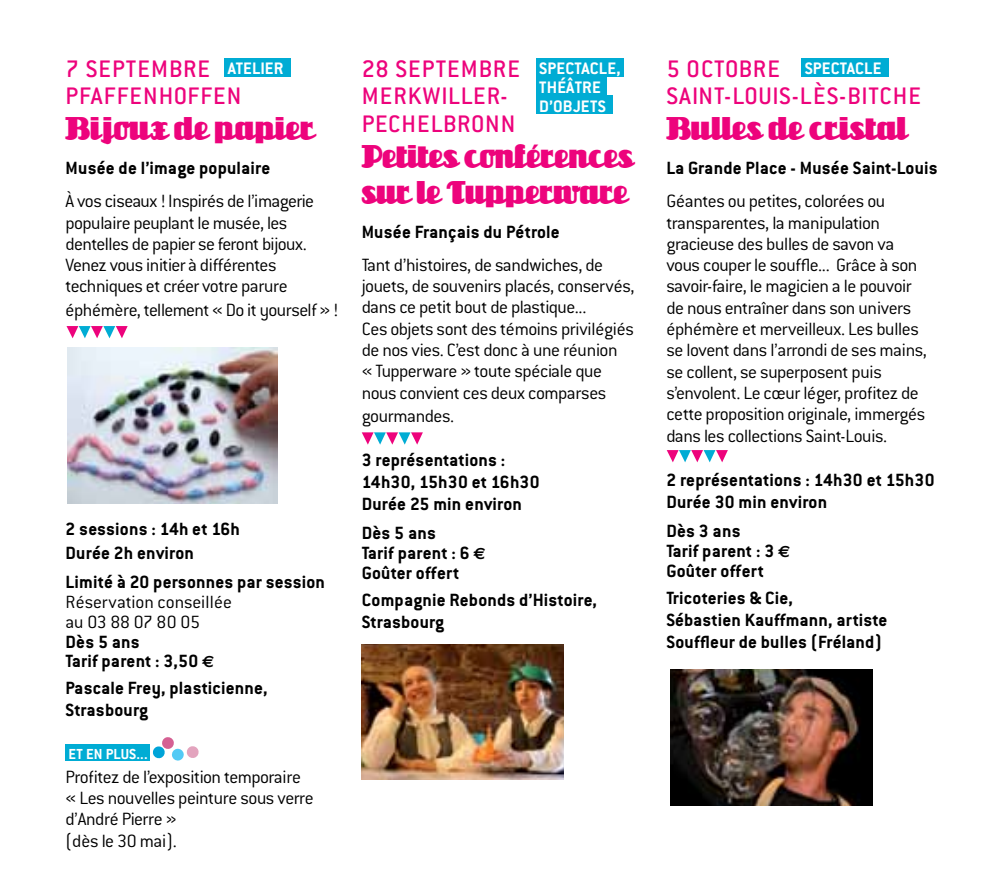
<style>
.page{position:relative;width:993px;height:886px;background:#fff}
.page>*{position:absolute;margin:0;border:0;box-sizing:border-box;transform-origin:0 0}
.t1{font:30px/36px "Unicorn NF";letter-spacing:-.01em;color:#ed037c}
.t2{font:500 26.25px/27.5px "Conduit ITC";letter-spacing:.04em;color:#ed037c}
.t3{font:300 19.5px/21.2px "Conduit ITC";letter-spacing:-.025em;color:#000}
.t4{font:700 19.5px/22px "Conduit ITC";letter-spacing:.01em;color:#000}
.t5{font:300 19.5px/19.8px "Conduit ITC";letter-spacing:-.005em;color:#000}
.t6{font:700 18.25px/18.8px "Conduit ITC";letter-spacing:.01em;color:#fff}
.t7{font:700 16px "Conduit ITC";color:#fff}
.s1{font-family:"Euro Sans";font-size:16.25px}
</style>
<div class="page">
<div style="left:224px;top:58px;width:67px;height:19px;background:#00acd4"></div>
<div style="left:801px;top:58px;width:87px;height:19px;background:#00acd4"></div>
<div style="left:536px;top:58px;width:87px;height:19px;background:#00acd4"></div>
<div style="left:536px;top:77px;width:70px;height:19px;background:#00acd4"></div>
<div style="left:536px;top:96px;width:76px;height:18px;background:#00acd4"></div>
<svg style="left:66px;top:326px;width:62px;height:12px"></svg>
<img style="left:68px;top:347px;width:209px;height:157px">
<svg style="left:361px;top:432px;width:62px;height:13px"></svg>
<img style="left:361px;top:644px;width:202px;height:136px">
<img style="left:670px;top:670px;width:201px;height:135px">
<svg style="left:666px;top:450px;width:61px;height:12px"></svg>
<div style="left:171px;top:748px;width:13px;height:13px;background:#52caf5;border-radius:50%"></div>
<svg style="left:153px;top:737px;width:21px;height:22px"></svg>
<svg style="left:186px;top:746px;width:13px;height:12px"></svg>
<div style="left:66px;top:744px;width:84px;height:17px;background:#00acd4"></div>
<h2 class="t2" style="left:66px;top:55px;width:75px">7 SE PTEMBRE<br>PFAFFENHOFFEN</h2>
<h1 class="t1" style="left:66px;top:111px;width:251px">Bijoux de papier</h1>
<p class="t4" style="left:66px;top:157px;width:206px">Musée de l’image populaire</p>
<p class="t3" style="left:66px;top:191px;width:250px">À vos ciseaux ! Inspirés de l’imagerie populaire peuplant le musée, les dentelles de papier se feront bijoux.<br>Venez vous initier à différentes techniques et créer votre parure</p>
<p class="t3" style="left:66px;top:299px;width:274px">éphémère, tellement « Do it yourself » !</p>
<h2 class="t2" style="left:361px;top:55px;width:155px">28 SEPTEMBRE<br>MERKWILLER-<br>PECHELBRONN</h2>
<h1 class="t1" style="left:361px;top:139px;width:274px">Petites conférences sur le Tupperware</h1>
<p class="t4" style="left:361px;top:220px;width:199px">Musée Français du Pétrole</p>
<p class="t3" style="left:361px;top:254px;width:274px">Tant d’histoires, de sandwiches, de jouets, de souvenirs placés, conservés, dans ce petit bout de plastique...<br>Ces objets sont des témoins privilégiés de nos vies. C’est donc à une réunion<br>« Tupperware » toute spéciale que nous convient ces deux comparses</p>
<p class="t3" style="left:361px;top:405px;width:94px">gourmandes.</p>
<p class="t4" style="left:361px;top:448px;width:179px">3 représentations :<br>14h30, 15h30 et 16h30<br>Durée 25 min environ</p>
<p class="t4" style="left:361px;top:523px;width:125px;line-height:19.8px">Dès 5 ans<br>Tarif parent : 6 <span class="s1">S<br></span>Goûter offert</p>
<p class="t4" style="left:361px;top:588px;width:237px">Compagnie Rebonds d’Histoire,<br>Strasbourg</p>
<h2 class="t2" style="left:666px;top:55px;width:256px">5 OCTOBRE<br>SAINT-LOUIS-LÈS-BITCHE</h2>
<h1 class="t1" style="left:666px;top:111px;width:243px">Bulles de cristal</h1>
<p class="t4" style="left:666px;top:157px;width:273px">La Grande Place - Musée Saint-Louis</p>
<p class="t3" style="left:666px;top:191px;width:262px">Géantes ou petites, colorées ou transparentes, la manipulation gracieuse des bulles de savon va vous couper le souffle... Grâce à son savoir-faire, le magicien a le pouvoir de nous entraîner dans son univers éphémère et merveilleux. Les bulles se lovent dans l’arrondi de ses mains, se collent, se superposent puis s’envolent. Le cœur léger, profitez de cette proposition originale, immergés dans les collections Saint-Louis.</p>
<p class="t4" style="left:666px;top:468px;width:270px">2 représentations : 14h30 et 15h30<br>Durée 30 min environ</p>
<p class="t4" style="left:666px;top:521px;width:125px;line-height:19.8px">Dès 3 ans<br>Tarif parent : 3 <span class="s1">S<br></span>Goûter offert</p>
<p class="t4" style="left:666px;top:586px;width:222px">Tricoteries &amp; Cie,<br>Sébastien Kauffmann, artiste<br>Souffleur de bulles (Fréland)</p>
<p class="t6" style="left:228px;top:59px;width:47px">Atelier</p>
<p class="t6" style="left:539px;top:59px;width:18px">Spectacle</p>
<p class="t6" style="left:616px;top:59px;width:6px">,</p>
<p class="t6" style="left:804px;top:59px;width:10px">spectacle</p>
<p class="t6" style="left:539px;top:78px;width:45px">th éâtre d’objets</p>
<p class="t4" style="left:66px;top:517px;width:176px;line-height:23.5px">2 sessions : 14h et 16h<br>Durée 2h environ</p>
<p class="t4" style="left:66px;top:571px;width:261px">Limité à 20 personnes par session</p>
<p class="t5" style="left:66px;top:592px;width:168px">Réservation conseillée au 03 88 07 80 05</p>
<p class="t4" style="left:66px;top:631px;width:150px;line-height:19.8px">Dès 5 ans<br>Tarif parent : 3,50 <span class="s1">S</span></p>
<p class="t4" style="left:66px;top:677px;width:203px">Pascale Frey, plasticienne,<br>Strasbourg</p>
<p class="t7" style="left:68px;top:744px;width:46px">etenplus</p>
<p class="t7" style="left:136px;top:744px;width:13px">...</p>
<p class="t3" style="left:66px;top:766px;width:250px">Profitez de l’exposition temporaire « Les nouvelles peinture sous verre d’André Pierre »<br>(dès le 30 mai).</p>
</div>
